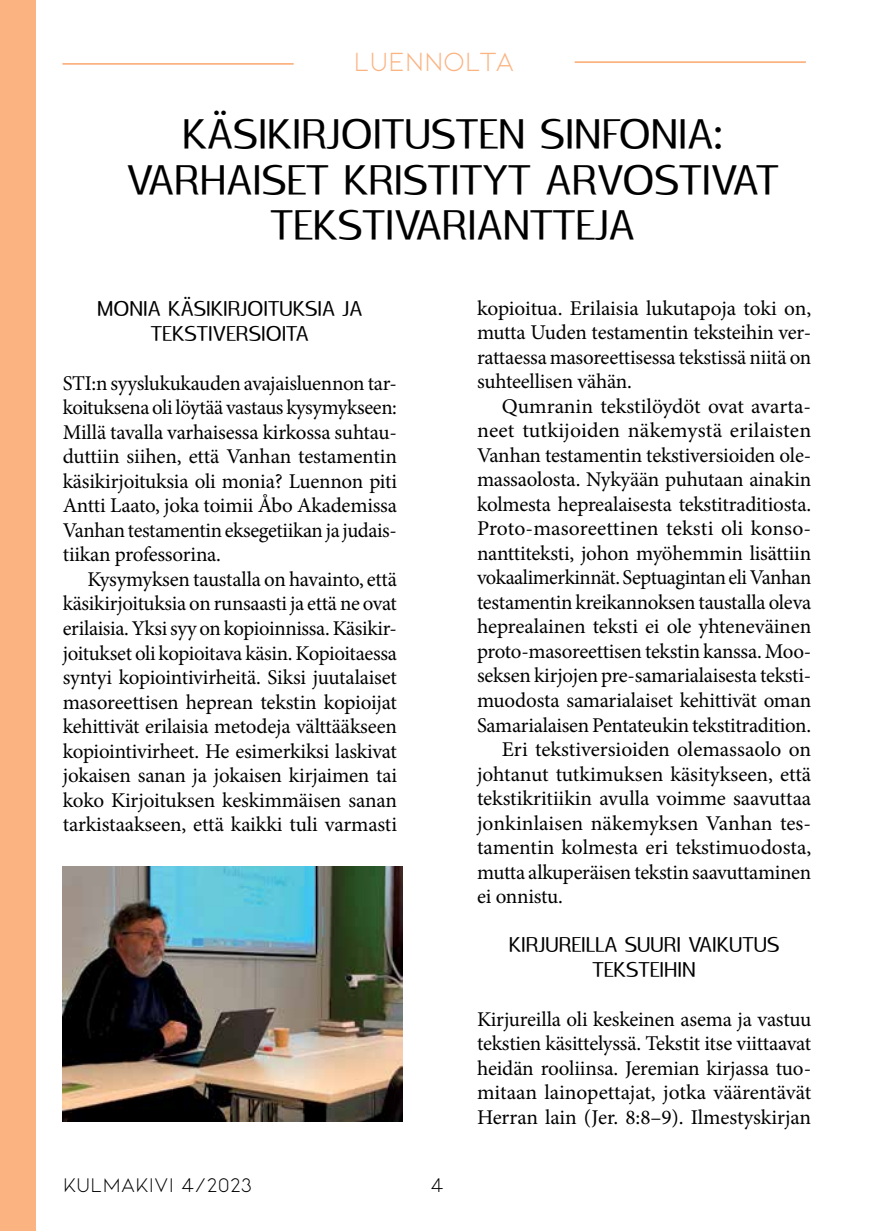
<style>
.page{position:relative;width:874px;height:1231px;background:#fff}
.page>*{position:absolute;margin:0;border:0;box-sizing:border-box;transform-origin:0 0}
.t1{font:42px/45.5px "Rabelo";color:#000;text-align:center}
.t2{font:28px "Kiona";letter-spacing:-.005em;color:#fab381}
.t3{font:21px/24.5px "Minion Pro";letter-spacing:-.01em;color:#000;text-align:justify}
.t4{font:21px/24.5px "Rabelo";color:#000;text-align:center}
.t5{font:21px "Minion Pro";letter-spacing:.01em;color:#000}
.t6{font:21px "Kiona";color:#000}
</style>
<div class="page">
<div style="left:0;top:0;width:35px;height:1230px;background:#fab381"></div>
<hr style="left:574px;top:61px;width:231px;height:2px;background:#fab381">
<hr style="left:62px;top:63px;width:231px;height:2px;background:#fab381">
<img style="left:63px;top:866px;width:339px;height:255px">
<h2 class="t2" style="left:353px;top:46px;width:162px">LUENNOLTA</h2>
<h1 class="t1" style="left:127px;top:112px;width:653px">KÄSIKIRJOITUSTEN SINFONIA:<br>VARHAISET KRISTITYT ARVOSTIVAT<br>TEKSTIVARIANTTEJA</h1>
<p class="t4" style="left:97px;top:296px;width:266px">MONIA KÄSIKIRJOITUKSIA JA<br>TEKSTIVERSIOITA</p>
<p class="t3" style="left:63px;top:371px;width:335px">STI:n syyslukukauden avajaisluennon tar&shy;koituksena oli löytää vastaus kysymykseen:<br>Millä tavalla varhaisessa kirkossa suhtau&shy;duttiin siihen, että Vanhan testamentin käsikirjoituksia oli monia? Luennon piti Antti Laato, joka toimii Åbo Akademissa Vanhan testamentin eksegetiikan ja judais&shy;tiikan professorina.</p>
<p class="t3" style="left:63px;top:567px;width:335px;text-indent:25px">Kysymyksen taustalla on havainto, että käsikirjoituksia on runsaasti ja että ne ovat erilaisia. Yksi syy on kopioinnissa. Käsikir&shy;joitukset oli kopioitava käsin. Kopioitaessa syntyi kopiointivirheitä. Siksi juutalaiset masoreettisen heprean tekstin kopioijat kehittivät erilaisia metodeja välttääkseen kopiointivirheet. He esimerkiksi laskivat jokaisen sanan ja jokaisen kirjaimen tai koko Kirjoituksen keskimmäisen sanan tarkistaakseen, että kaikki tuli varmasti</p>
<p class="t6" style="left:63px;top:1172px;width:191px">KULMAKIVI 4/2023</p>
<p class="t6" style="left:430px;top:1172px;width:15px">4</p>
<p class="t3" style="left:476px;top:296px;width:335px">kopioitua. Erilaisia lukutapoja toki on, mutta Uuden testamentin teksteihin ver&shy;rattaessa masoreettisessa tekstissä niitä on suhteellisen vähän.</p>
<p class="t3" style="left:501px;top:394px;width:311px">Qumranin tekstilöydöt ovat avarta-</p>
<p class="t5" style="left:476px;top:416px;width:335px">neet tutkijoiden näkemystä erilaisten</p>
<p class="t3" style="left:476px;top:443px;width:335px">Vanhan testamentin tekstiversioiden ole-</p>
<p class="t3" style="left:476px;top:467px;width:335px">massaolosta. Nykyään puhutaan ainakin</p>
<p class="t3" style="left:476px;top:492px;width:335px">kolmesta heprealaisesta tekstitraditiosta.</p>
<p class="t3" style="left:476px;top:516px;width:335px">Proto-masoreettinen teksti oli konso-</p>
<p class="t3" style="left:476px;top:541px;width:335px">nanttiteksti, johon myöhemmin lisättiin</p>
<p class="t3" style="left:476px;top:565px;width:335px">vokaalimerkinnät. Septuagintan eli Vanhan</p>
<p class="t3" style="left:476px;top:590px;width:335px">testamentin kreikannoksen taustalla oleva</p>
<p class="t3" style="left:476px;top:614px;width:335px">heprealainen teksti ei ole yhteneväinen</p>
<p class="t3" style="left:476px;top:639px;width:335px">proto-masoreettisen tekstin kanssa. Moo-</p>
<p class="t3" style="left:476px;top:663px;width:335px">seksen kirjojen pre-samarialaisesta teksti-</p>
<p class="t3" style="left:476px;top:688px;width:335px">muodosta samarialaiset kehittivät oman</p>
<p class="t3" style="left:476px;top:712px;width:335px">Samarialaisen Pentateukin tekstitradition.</p>
<p class="t3" style="left:501px;top:737px;width:311px">Eri tekstiversioiden olemassaolo on</p>
<p class="t3" style="left:476px;top:761px;width:335px">johtanut tutkimuksen käsitykseen, että</p>
<p class="t3" style="left:476px;top:786px;width:335px">tekstikritiikin avulla voimme saavuttaa</p>
<p class="t3" style="left:476px;top:810px;width:335px">jonkinlaisen näkemyksen Vanhan tes-</p>
<p class="t3" style="left:476px;top:835px;width:335px">tamentin kolmesta eri tekstimuodosta,</p>
<p class="t3" style="left:476px;top:859px;width:335px">mutta alkuperäisen tekstin saavuttaminen</p>
<p class="t3" style="left:476px;top:884px;width:87px">ei onnistu.</p>
<p class="t4" style="left:508px;top:932px;width:272px">KIRJUREILLA SUURI VAIKUTUS<br>TEKSTEIHIN</p>
<p class="t3" style="left:476px;top:1006px;width:336px">Kirjureilla oli keskeinen asema ja vastuu tekstien käsittelyssä. Tekstit itse viittaavat heidän rooliinsa. Jeremian kirjassa tuo&shy;mitaan lainopettajat, jotka väärentävät Herran lain (Jer. 8:8–9). Ilmestyskirjan</p>
</div>
